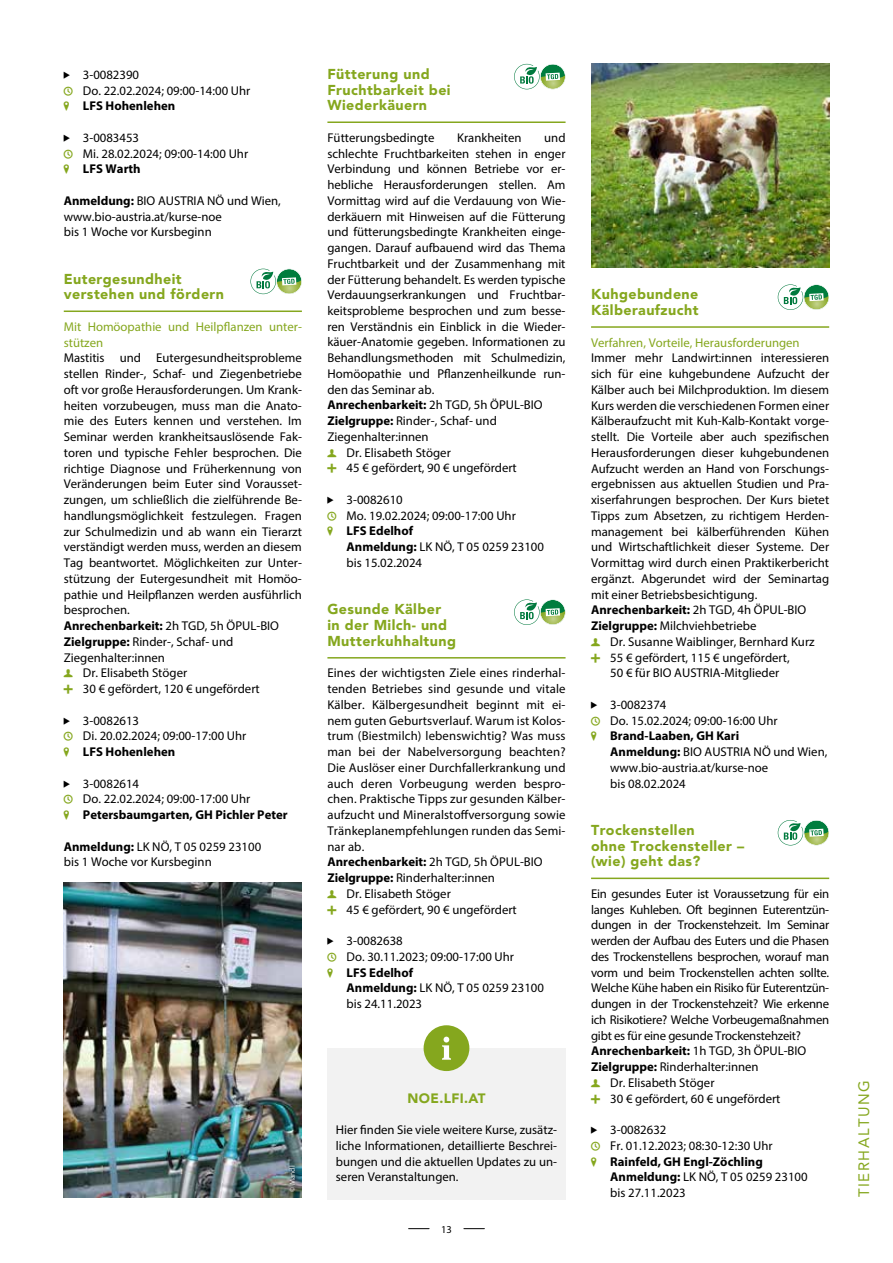
<style>
.page{position:relative;width:893px;height:1263px;background:#fff}
.page>*{position:absolute;margin:0;border:0;box-sizing:border-box;transform-origin:0 0}
.t1{font:15px "Avenir LT Std";letter-spacing:.1em;color:#85a71e}
.t2{font:900 14.25px/15.8px "Avenir LT Std";letter-spacing:.03em;color:#85a71e}
.t3{font:900 13.5px "Avenir LT Std";letter-spacing:.03em;color:#85a71e}
.t4{font:12.75px/15.8px "Myriad Pro";color:#000}
.t5{font:12.75px/15.8px "Myriad Pro";letter-spacing:-.02em;color:#000}
.t6{font:700 12.75px/15.8px "Myriad Pro";color:#000}
.t7{font:12.75px/15.8px "Myriad Pro";color:#85a71e}
.t8{font:10.5px "Myriad Pro";color:#000}
.t9{font:7.5px "Myriad Pro";color:#fff}
.s1{color:#85a71e}
.s2{font-weight:700}
.s3{font-weight:400}
</style>
<div class="page">
<svg style="left:409px;top:1228px;width:20px;height:1px"></svg>
<svg style="left:464px;top:1228px;width:20px;height:1px"></svg>
<hr style="left:591px;top:326px;width:238px;height:2px;background:#85a71e">
<hr style="left:591px;top:877px;width:238px;height:2px;background:#85a71e">
<svg style="left:778px;top:284px;width:51px;height:26px"></svg>
<svg style="left:778px;top:820px;width:51px;height:25px"></svg>
<hr style="left:327px;top:121px;width:239px;height:2px;background:#85a71e">
<hr style="left:327px;top:657px;width:239px;height:1px;background:#85a71e">
<svg style="left:514px;top:64px;width:52px;height:25px"></svg>
<svg style="left:514px;top:599px;width:52px;height:26px"></svg>
<hr style="left:64px;top:310px;width:238px;height:2px;background:#85a71e">
<svg style="left:250px;top:269px;width:52px;height:25px"></svg>
<img style="left:64px;top:882px;width:238px;height:315px">
<div style="left:327px;top:1048px;width:239px;height:151px;background:#f2f2f2"></div>
<div style="left:424px;top:1025px;width:45px;height:46px;background:#85a71e;border-radius:50%"></div>
<svg style="left:442px;top:1037px;width:9px;height:23px"></svg>
<img style="left:591px;top:63px;width:238px;height:205px">
<div style="left:282px;top:1158px;width:20px;height:41px;background:#000;opacity:.75"></div>
<p class="t4" style="left:83px;top:66px;width:58px">3-0082390</p>
<p class="t4" style="left:64px;top:82px;width:188px"><span class="s1">▼</span> Do. 22.02.2024; 09:00-14:00 Uhr</p>
<p class="t6" style="left:64px;top:98px;width:113px"><span class="s1">■</span> LFS Hohenlehen</p>
<p class="t4" style="left:83px;top:129px;width:58px">3-0083453</p>
<p class="t4" style="left:64px;top:145px;width:186px"><span class="s1">▼</span> Mi. 28.02.2024; 09:00-14:00 Uhr</p>
<p class="t6" style="left:64px;top:161px;width:78px"><span class="s1">■</span> LFS Warth</p>
<p class="t4" style="left:64px;top:192px;width:219px"><span class="s2">Anmeldung:</span> BIO AUSTRIA NÖ und Wien, www.bio-austria.at/kurse-noe<br>bis 1 Woche vor Kursbeginn</p>
<p class="t2" style="left:64px;top:271px;width:162px">Eutergesundheit verstehen und fördern</p>
<p class="t7" style="left:64px;top:318px;width:240px">Mit Homöopathie und Heilpflanzen unter&shy;stützen</p>
<p class="t4" style="left:64px;top:350px;width:240px">Mastitis und Eutergesundheitsprobleme stellen Rinder-, Schaf- und Ziegenbetriebe oft vor große Herausforderungen. Um Krank&shy;heiten vorzubeugen, muss man die Anato&shy;mie des Euters kennen und verstehen. Im Seminar werden krankheitsauslösende Fak&shy;toren und typische Fehler besprochen. Die richtige Diagnose und Früherkennung von Veränderungen beim Euter sind Vorausset&shy;zungen, um schließlich die zielführende Be&shy;handlungsmöglichkeit festzulegen. Fragen zur Schulmedizin und ab wann ein Tierarzt verständigt werden muss, werden an diesem Tag beantwortet. Möglichkeiten zur Unter&shy;stützung der Eutergesundheit mit Homöo&shy;pathie und Heilpflanzen werden ausführlich besprochen.<br><span class="s2">Anrechenbarkeit:</span> 2h TGD, 5h ÖPUL-BIO <span class="s2">Zielgruppe:</span> Rinder-, Schaf- und Ziegenhalter:innen</p>
<p class="t4" style="left:64px;top:665px;width:125px"><span class="s1">◆▲</span> Dr. Elisabeth Stöger</p>
<p class="t4" style="left:64px;top:681px;width:197px"><span class="s1">●◆▲</span> 30 € gefördert, 120 € ungefördert</p>
<p class="t4" style="left:83px;top:712px;width:58px">3-0082613</p>
<p class="t4" style="left:64px;top:728px;width:184px"><span class="s1">▼</span> Di. 20.02.2024; 09:00-17:00 Uhr</p>
<p class="t6" style="left:64px;top:743px;width:113px"><span class="s1">■</span> LFS Hohenlehen</p>
<p class="t4" style="left:83px;top:775px;width:58px">3-0082614</p>
<p class="t4" style="left:64px;top:791px;width:188px"><span class="s1">▼</span> Do. 22.02.2024; 09:00-17:00 Uhr</p>
<p class="t6" style="left:64px;top:806px;width:225px"><span class="s1">■</span> Petersbaumgarten, GH Pichler Peter</p>
<p class="t4" style="left:64px;top:838px;width:199px"><span class="s2">Anmeldung:</span> LK NÖ, T 05 0259 23100 bis 1 Woche vor Kursbeginn</p>
<p class="t9" style="left:288px;top:1192px;width:28px;rotate:-90deg">© Mandl</p>
<p class="t2" style="left:327px;top:66px;width:125px">Fütterung und<br>Fruchtbarkeit bei<br>Wiederkäuern</p>
<p class="t4" style="left:327px;top:129px;width:109px">Fütterungsbedingte</p>
<p class="t4" style="left:457px;top:129px;width:66px">Krankheiten</p>
<p class="t4" style="left:327px;top:129px;width:240px;text-indent:217px">und schlechte Fruchtbarkeiten stehen in enger Verbindung und können Betriebe vor er&shy;hebliche Herausforderungen stellen. Am Vormittag wird auf die Verdauung von Wie&shy;derkäuern mit Hinweisen auf die Fütterung und fütterungsbedingte Krankheiten einge&shy;gangen. Darauf aufbauend wird das Thema Fruchtbarkeit und der Zusammenhang mit der Fütterung behandelt. Es werden typische Verdauungserkrankungen und Fruchtbar&shy;keitsprobleme besprochen und zum besse&shy;ren Verständnis ein Einblick in die Wieder&shy;käuer-Anatomie gegeben. Informationen zu Behandlungsmethoden mit Schulmedizin, Homöopathie und Pflanzenheilkunde run&shy;den das Seminar ab.<br><span class="s2">Anrechenbarkeit:</span> 2h TGD, 5h ÖPUL-BIO <span class="s2">Zielgruppe:</span> Rinder-, Schaf- und Ziegenhalter:innen</p>
<p class="t4" style="left:327px;top:444px;width:125px"><span class="s1">◆▲</span> Dr. Elisabeth Stöger</p>
<p class="t4" style="left:327px;top:460px;width:191px"><span class="s1">●◆▲</span> 45 € gefördert, 90 € ungefördert</p>
<p class="t4" style="left:347px;top:492px;width:58px">3-0082610</p>
<p class="t4" style="left:327px;top:507px;width:190px"><span class="s1">▼</span> Mo. 19.02.2024; 09:00-17:00 Uhr</p>
<p class="t4" style="left:347px;top:523px;width:199px;text-indent:-19px"><span class="s1">■</span> <span class="s2">LFS Edelhof<br>Anmeldung:</span> LK NÖ, T 05 0259 23100 bis 15.02.2024</p>
<p class="t2" style="left:327px;top:601px;width:130px">Gesunde Kälber in der Milch- und<br>Mutterkuhhaltung</p>
<p class="t4" style="left:327px;top:665px;width:240px">Eines der wichtigsten Ziele eines rinderhal&shy;tenden Betriebes sind gesunde und vitale Kälber. Kälbergesundheit beginnt mit ei&shy;nem guten Geburtsverlauf. Warum ist Kolos&shy;trum (Biestmilch) lebenswichtig? Was muss man bei der Nabelversorgung beachten?<br>Die Auslöser einer Durchfallerkrankung und auch deren Vorbeugung werden bespro&shy;chen. Praktische Tipps zur gesunden Kälber&shy;aufzucht und Mineralstoffversorgung sowie Tränkeplanempfehlungen runden das Semi&shy;nar ab.<br><span class="s2">Anrechenbarkeit:</span> 2h TGD, 5h ÖPUL-BIO <span class="s2">Zielgruppe:</span> Rinderhalter:innen</p>
<p class="t4" style="left:327px;top:885px;width:125px"><span class="s1">◆▲</span> Dr. Elisabeth Stöger</p>
<p class="t4" style="left:327px;top:901px;width:191px"><span class="s1">●◆▲</span> 45 € gefördert, 90 € ungefördert</p>
<p class="t4" style="left:347px;top:933px;width:58px">3-0082638</p>
<p class="t4" style="left:327px;top:948px;width:188px"><span class="s1">▼</span> Do. 30.11.2023; 09:00-17:00 Uhr</p>
<p class="t4" style="left:347px;top:964px;width:199px;text-indent:-19px"><span class="s1">■</span> <span class="s2">LFS Edelhof<br>Anmeldung:</span> LK NÖ, T 05 0259 23100 bis 24.11.2023</p>
<p class="t3" style="left:407px;top:1090px;width:80px">NOE.LFI.AT</p>
<p class="t4" style="left:336px;top:1122px;width:223px;text-align:justify">Hier finden Sie viele weitere Kurse, zusätz&shy;liche Informationen, detaillierte Beschrei&shy;bungen und die aktuellen Updates zu un&shy;seren Veranstaltungen.</p>
<p class="t8" style="left:441px;top:1222px;width:12px">13</p>
<p class="t2" style="left:591px;top:286px;width:109px">Kuhgebundene<br>Kälberaufzucht</p>
<p class="t7" style="left:591px;top:334px;width:210px">Verfahren, Vorteile, Herausforderungen</p>
<p class="t4" style="left:591px;top:350px;width:240px">Immer mehr Landwirt:innen interessieren sich für eine kuhgebundene Aufzucht der Kälber auch bei Milchproduktion. Im diesem Kurs werden die verschiedenen Formen einer Kälberaufzucht mit Kuh-Kalb-Kontakt vorge&shy;stellt. Die Vorteile aber auch spezifischen Herausforderungen dieser kuhgebundenen Aufzucht werden an Hand von Forschungs&shy;ergebnissen aus aktuellen Studien und Pra&shy;xiserfahrungen besprochen. Der Kurs bietet Tipps zum Absetzen, zu richtigem Herden&shy;management bei kälberführenden Kühen und Wirtschaftlichkeit dieser Systeme. Der Vormittag wird durch einen Praktikerbericht ergänzt. Abgerundet wird der Seminartag mit einer Betriebsbesichtigung.<br><span class="s2">Anrechenbarkeit:</span> 2h TGD, 4h ÖPUL-BIO <span class="s2">Zielgruppe:</span> Milchviehbetriebe</p>
<p class="t4" style="left:591px;top:633px;width:225px"><span class="s1">◆▲</span> Dr. Susanne Waiblinger, Bernhard Kurz</p>
<p class="t4" style="left:610px;top:649px;width:181px;text-indent:-19px"><span class="s1">●◆▲</span> 55 € gefördert, 115 € ungefördert,<br>50 € für BIO AUSTRIA-Mitglieder</p>
<p class="t4" style="left:610px;top:696px;width:58px">3-0082374</p>
<p class="t4" style="left:591px;top:712px;width:188px"><span class="s1">▼</span> Do. 15.02.2024; 09:00-16:00 Uhr</p>
<p class="t4" style="left:610px;top:728px;width:219px;text-indent:-19px"><span class="s1">■</span> <span class="s2">Brand-Laaben, GH Kari<br>Anmeldung:</span> BIO AUSTRIA NÖ und Wien, www.bio-austria.at/kurse-noe<br>bis 08.02.2024</p>
<p class="t2" style="left:591px;top:822px;width:155px">Trockenstellen<br>ohne Trockensteller – (wie) geht das?</p>
<p class="t5" style="left:591px;top:885px;width:240px">Ein gesundes Euter ist Voraussetzung für ein langes Kuhleben. Oft beginnen Euterentzün&shy;dungen in der Trockenstehzeit. Im Seminar werden der Aufbau des Euters und die Phasen des Trockenstellens besprochen, worauf man vorm und beim Trockenstellen achten sollte.<br>Welche Kühe haben ein Risiko für Euterentzün&shy;dungen in der Trockenstehzeit? Wie erkenne ich Risikotiere? Welche Vorbeugemaßnahmen gibt es für eine gesunde Trockenstehzeit?<br><span class="s2">Anrechenbarkeit:</span> 1h TGD, 3h ÖPUL-BIO <span class="s2">Zielgruppe:</span> Rinderhalter:innen</p>
<p class="t4" style="left:591px;top:1074px;width:125px"><span class="s1">◆▲</span> Dr. Elisabeth Stöger</p>
<p class="t4" style="left:591px;top:1090px;width:191px"><span class="s1">●◆▲</span> 30 € gefördert, 60 € ungefördert</p>
<p class="t4" style="left:610px;top:1122px;width:58px">3-0082632</p>
<p class="t4" style="left:591px;top:1137px;width:183px"><span class="s1">▼</span> Fr. 01.12.2023; 08:30-12:30 Uhr</p>
<p class="t6" style="left:610px;top:1153px;width:199px;text-indent:-19px"><span class="s1">■</span> Rainfeld, GH Engl-Zöchling<br>Anmeldung: <span class="s3">LK NÖ, T 05 0259 23100 bis 27.11.2023</span></p>
<p class="t1" style="left:855px;top:1197px;width:118px;rotate:-90deg">TIERHALTUNG</p>
</div>
